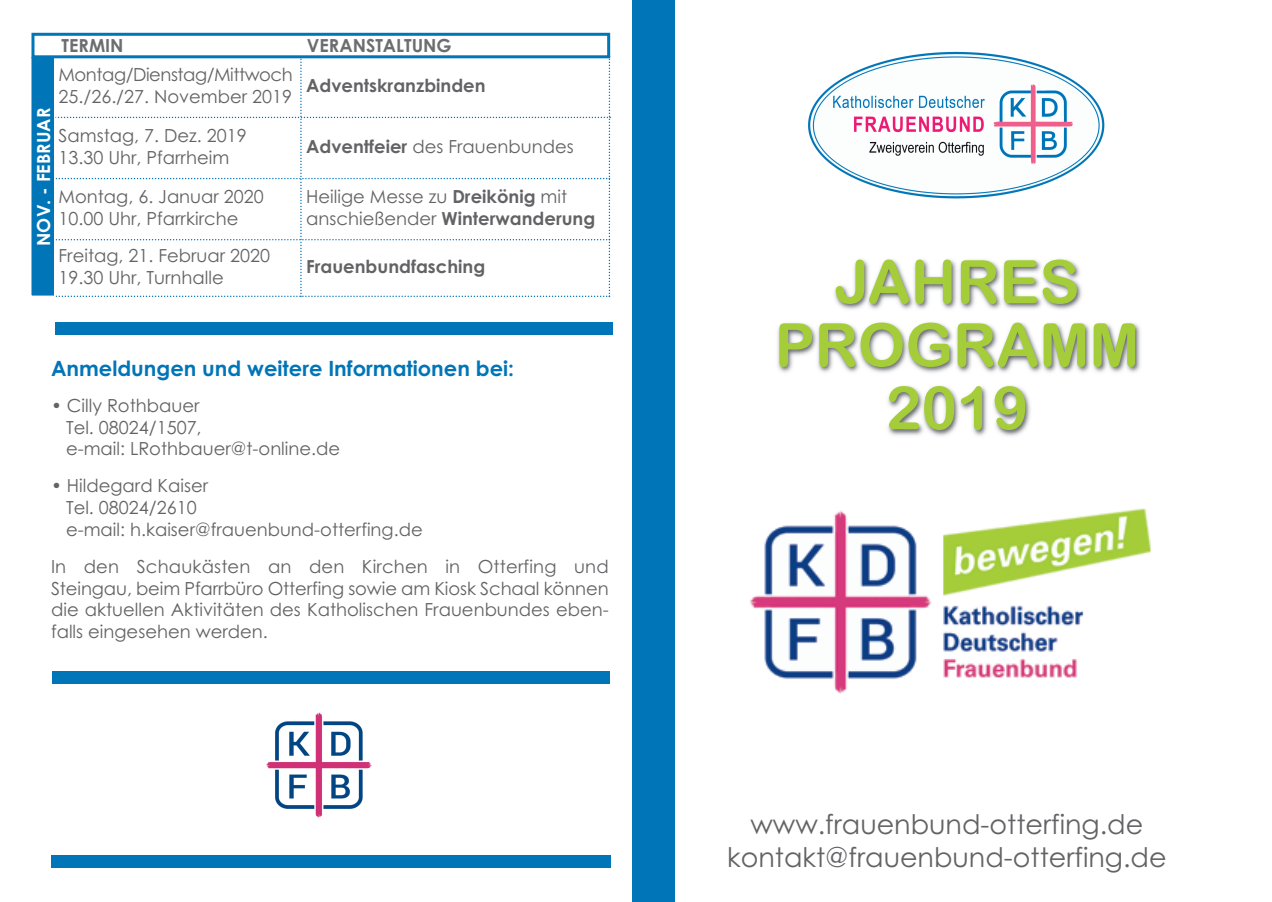
<style>
.page{position:relative;width:1272px;height:902px;background:#fff}
.page>*{position:absolute;margin:0;border:0;box-sizing:border-box;transform-origin:0 0}
.t1{font:60px/63px "Arial Rounded MT Bold";color:#a4cd39;text-align:center}
.t2{font:27px/32.4px "Century Gothic";color:#636366;text-align:center}
.t3{font:700 21px "Century Gothic";color:#0075b7}
.t4{font:18px/21.6px "Century Gothic";color:#636366}
.t5{font:18px/21.6px "Century Gothic";letter-spacing:-.025em;color:#636366}
.t6{font:700 18px "Century Gothic";color:#636366}
.t7{font:700 18px "Century Gothic";color:#6c6d70}
.t8{font:700 18px "Century Gothic";color:#fff}
.s1{font-weight:700}
</style>
<div class="page">
<img style="left:266px;top:713px;width:105px;height:104px">
<img style="left:777px;top:259px;width:364px;height:177px">
<div style="left:632px;top:0;width:42px;height:901px;background:#0075b7"></div>
<div style="left:51px;top:855px;width:559px;height:12px;background:#0075b7"></div>
<svg style="left:55px;top:56px;width:556px;height:241px"></svg>
<div style="left:31px;top:57px;width:23px;height:238px;background:#0075b7"></div>
<div style="left:30px;top:55px;width:25px;height:242px;border:2px solid #fff"></div>
<div style="left:31px;top:33px;width:579px;height:25px;border:3px solid #0075b7"></div>
<div style="left:55px;top:322px;width:558px;height:13px;background:#0075b7"></div>
<img style="left:808px;top:51px;width:297px;height:148px">
<div style="left:53px;top:671px;width:557px;height:12px;background:#0075b7"></div>
<img style="left:749px;top:508px;width:402px;height:185px">
<p class="t8" style="left:33px;top:246px;width:139px;rotate:-90deg">NOV. - FEBRUAR</p>
<p class="t7" style="left:62px;top:35px;width:63px">TERMIN</p>
<p class="t7" style="left:307px;top:35px;width:146px">VERANSTALTUNG</p>
<p class="t5" style="left:59px;top:64px;width:236px">Montag/Dienstag/Mittwoch<br>25./26./27. November 2019</p>
<p class="t6" style="left:306px;top:75px;width:181px">Adventskranzbinden</p>
<p class="t4" style="left:59px;top:125px;width:190px">Samstag, 7. Dez. 2019<br>13.30 Uhr, Pfarrheim</p>
<p class="t4" style="left:306px;top:136px;width:269px"><span class="s1">Adventfeier</span> des Frauenbundes</p>
<p class="t4" style="left:59px;top:186px;width:207px">Montag, 6. Januar 2020<br>10.00 Uhr, Pfarrkirche</p>
<p class="t4" style="left:306px;top:186px;width:290px">Heilige Messe zu <span class="s1">Dreikönig</span> mit anschießender <span class="s1">Winterwanderung</span></p>
<p class="t4" style="left:59px;top:245px;width:213px">Freitag, 21. Februar 2020<br>19.30 Uhr, Turnhalle</p>
<p class="t6" style="left:306px;top:256px;width:180px">Frauenbundfasching</p>
<p class="t3" style="left:51px;top:356px;width:464px">Anmeldungen und weitere Informationen bei:</p>
<p class="t4" style="left:66px;top:395px;width:276px;text-indent:-15px">• Cilly Rothbauer<br>Tel. 08024/1507,<br>e-mail: LRothbauer@t-online.de</p>
<p class="t4" style="left:66px;top:475px;width:358px;text-indent:-15px">• Hildegard Kaiser<br>Tel. 08024/2610<br>e-mail: h.kaiser@frauenbund-otterfing.de</p>
<p class="t4" style="left:51px;top:556px;width:559px;text-align:justify">In den Schaukästen an den Kirchen in Otterfing und Steingau, beim Pfarrbüro Otterfing sowie am Kiosk Schaal können die aktuellen Aktivitäten des Katholischen Frauenbundes eben&shy;falls eingesehen werden.</p>
<h1 class="t1" style="left:774px;top:251px;width:366px">JAHRES<br>PROGRAMM<br>2019</h1>
<h2 class="t2" style="left:727px;top:808px;width:441px">www.frauenbund-otterfing.de kontakt@frauenbund-otterfing.de</h2>
</div>
